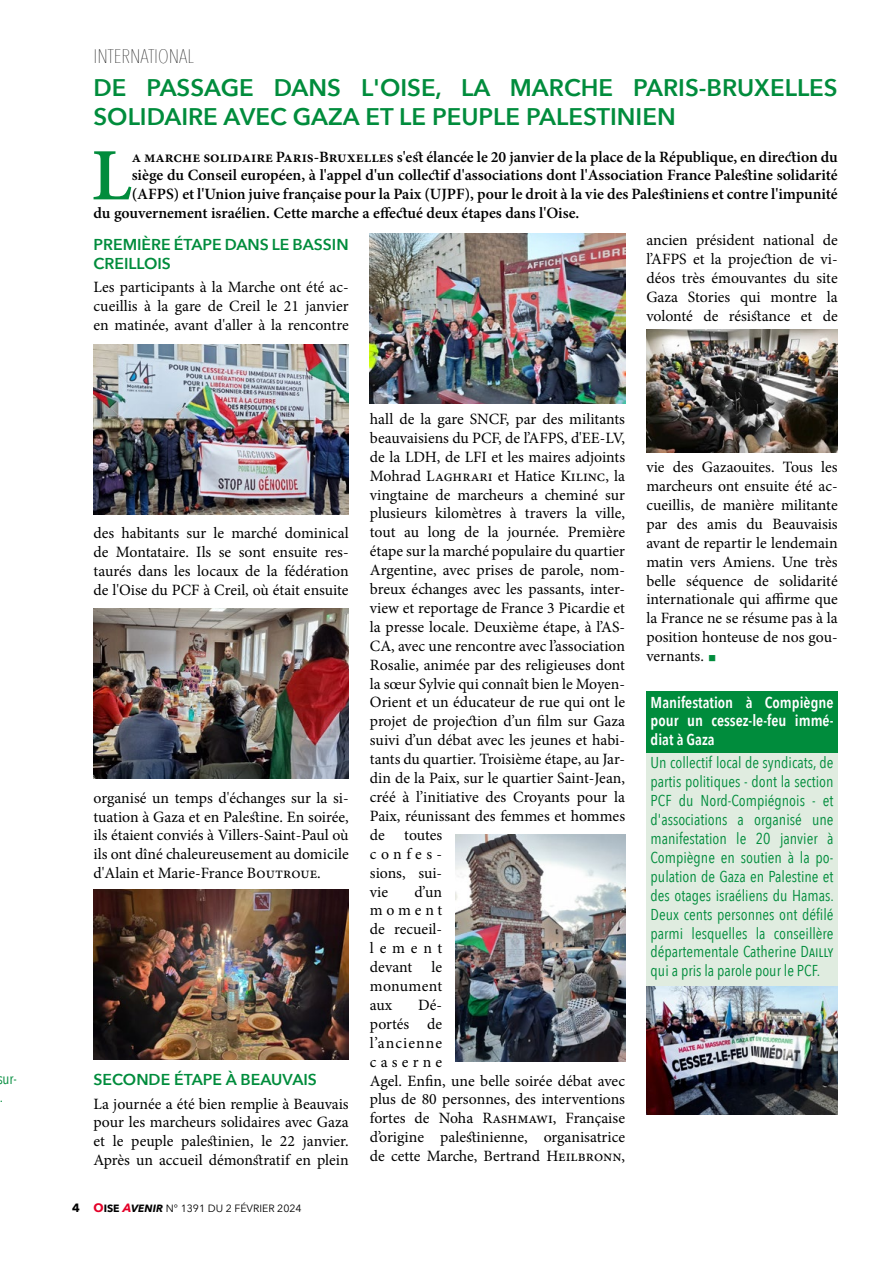
<style>
.page{position:relative;width:893px;height:1263px;background:#fff}
.page>*{position:absolute;margin:0;border:0;box-sizing:border-box;transform-origin:0 0}
.t1{font:600 73.95px "Minion Pro";color:#008c3c}
.t2{font:600 24px/28.8px "Avenir Next";color:#008c3c}
.t3{font:200 19.5px "Avenir Next Condensed";color:#000}
.t4{font:15.75px/18.9px "Minion Pro";color:#000;text-align:justify}
.t5{font:600 15.75px "Minion Pro";color:#000}
.t6{font:15.75px/18.9px "Avenir Next Condensed";color:#008c3c;text-align:justify}
.t7{font:600 15.75px/18.9px "Avenir Next Condensed";color:#fff;text-align:justify}
.t8{font:600 15.75px/19.5px "Avenir Next";color:#008c3c}
.t9{font:15px/18px "Avenir Next Condensed";color:#008c3c}
.t10{font:10.5px "Avenir Next";color:#000}
.s1{font-weight:700;font-size:12px}
.s2{font-weight:700;font-size:12px;color:#e40028}
.s3{font-weight:700}
.s4{font-weight:700;font-style:italic;font-size:12px;color:#e40028}
.s5{font-weight:700;font-style:italic}
.s6{color:#008c3c}
</style>
<div class="page">
<img style="left:94px;top:344px;width:255px;height:170px">
<img style="left:94px;top:608px;width:255px;height:170px">
<img style="left:94px;top:890px;width:255px;height:170px">
<img style="left:370px;top:234px;width:255px;height:170px">
<img style="left:455px;top:834px;width:170px;height:227px">
<div style="left:646px;top:692px;width:192px;height:61px;background:#008c3c"></div>
<div style="left:646px;top:753px;width:192px;height:233px;background:#e0ece0"></div>
<img style="left:646px;top:330px;width:192px;height:123px">
<img style="left:646px;top:986px;width:192px;height:128px">
<p class="t9" style="left:0;top:1069px;width:19px">ur-.</p>
<p class="t3" style="left:94px;top:45px;width:102px">INTERNATIONAL</p>
<h2 class="t2" style="left:94px;top:73px;width:746px">DE PASSAGE DANS L'OISE, LA MARCHE PARIS-BRUXELLES<br>SOLIDAIRE AVEC GAZA ET LE PEUPLE PALESTINIEN</h2>
<h1 class="t1" style="left:91px;top:125px;width:42px">L</h1>
<p class="t5" style="left:132px;top:146px;width:707px">a marche solidaire Paris-Bruxelles s'est élancée le 20 janvier de la place de la République, en direction du</p>
<p class="t5" style="left:132px;top:165px;width:707px">siège du Conseil européen, à l'appel d'un collectif d'associations dont l'Association France Palestine solidarité</p>
<p class="t5" style="left:132px;top:183px;width:707px">(AFPS) et l'Union juive française pour la Paix (UJPF), pour le droit à la vie des Palestiniens et contre l'impunité</p>
<p class="t5" style="left:94px;top:202px;width:487px">du gouvernement israélien. Cette marche a effectué deux étapes dans l'Oise.</p>
<p class="t4" style="left:646px;top:231px;width:193px">ancien président national de l’AFPS et la projection de vi&shy;déos très émouvantes du site Gaza Stories qui montre la volonté de résistance et de</p>
<p class="t8" style="left:94px;top:234px;width:257px">PREMIÈRE ÉTAPE DANS LE BASSIN<br>CREILLOIS</p>
<p class="t4" style="left:94px;top:278px;width:257px">Les participants à la Marche ont été ac&shy;cueillis à la gare de Creil le 21 janvier en matinée, avant d'aller à la rencontre</p>
<p class="t4" style="left:94px;top:523px;width:257px">des habitants sur le marché dominical de Montataire. Ils se sont ensuite res&shy;taurés dans les locaux de la fédération de l'Oise du PCF à Creil, où était ensuite</p>
<p class="t4" style="left:94px;top:788px;width:257px">organisé un temps d'échanges sur la si&shy;tuation à Gaza et en Palestine. En soirée, ils étaient conviés à Villers-Saint-Paul où ils ont dîné chaleureusement au domicile d'Alain et Marie-France Boutroue.</p>
<p class="t8" style="left:94px;top:1070px;width:225px">SECONDE ÉTAPE À BEAUVAIS</p>
<p class="t4" style="left:94px;top:1094px;width:257px">La journée a été bien remplie à Beauvais pour les marcheurs solidaires avec Gaza et le peuple palestinien, le 22 janvier.<br>Après un accueil démonstratif en plein</p>
<p class="t10" style="left:72px;top:1200px;width:231px"><span class="s1">4</span> <span class="s2">O</span><span class="s3">ISE</span> <span class="s4">A</span><span class="s5">VENIR</span> N° 1391 DU 2 FÉVRIER 2024</p>
<p class="t4" style="left:370px;top:409px;width:257px;text-align:left">hall de la gare SNCF, par des militants beauvaisiens du PCF, de l’AFPS, d'EE-LV, de la LDH, de LFI et les maires adjoints Mohrad Laghrari et Hatice Kilinc, la vingtaine de marcheurs a cheminé sur plusieurs kilomètres à travers la ville, tout au long de la journée. Première étape sur la marché populaire du quartier Argentine, avec prises de parole, nom&shy;breux échanges avec les passants, inter&shy;view et reportage de France 3 Picardie et la presse locale. Deuxième étape, à l’AS-CA, avec une rencontre avec l’association Rosalie, animée par des religieuses dont la sœur Sylvie qui connaît bien le Moyen-Orient et un éducateur de rue qui ont le projet de projection d’un film sur Gaza suivi d’un débat avec les jeunes et habi&shy;tants du quartier. Troisième étape, au Jar&shy;din de la Paix, sur le quartier Saint-Jean, créé à l’initiative des Croyants pour la Paix, réunissant des femmes et hommes de toutes<br>confes-<br>sions, sui-<br>vie</p>
<p class="t4" style="left:370px;top:882px;width:74px;text-indent:44px">d’un moment de recueil&shy;lement devant le monument aux</p>
<p class="t4" style="left:370px;top:995px;width:257px;text-align:left;text-indent:48px">Dé-<br>portés de<br>l’ancienne<br>caserne<br>Agel. Enfin, une belle soirée débat avec plus de 80 personnes, des interventions fortes de Noha Rashmawi, Française d’origine palestinienne, organisatrice de cette Marche, Bertrand Heilbronn,</p>
<p class="t4" style="left:646px;top:458px;width:193px">vie des Gazaouites. Tous les marcheurs ont ensuite été ac&shy;cueillis, de manière militante par des amis du Beauvaisis avant de repartir le lendemain matin vers Amiens. Une très belle séquence de solidarité internationale qui affirme que la France ne se résume pas à la position honteuse de nos gou&shy;vernants. <span class="s6">◼</span></p>
<p class="t7" style="left:651px;top:692px;width:184px">Manifestation à Compiègne pour un cessez-le-feu immé&shy;diat à Gaza</p>
<p class="t6" style="left:651px;top:753px;width:185px">Un collectif local de syndicats, de partis politiques - dont la section PCF du Nord-Compiégnois - et d'associations a organisé une manifestation le 20 janvier à Compiègne en soutien à la po&shy;pulation de Gaza en Palestine et des otages israéliens du Hamas.<br>Deux cents personnes ont défilé parmi lesquelles la conseillère départementale Catherine Dailly qui a pris la parole pour le PCF.</p>
</div>
